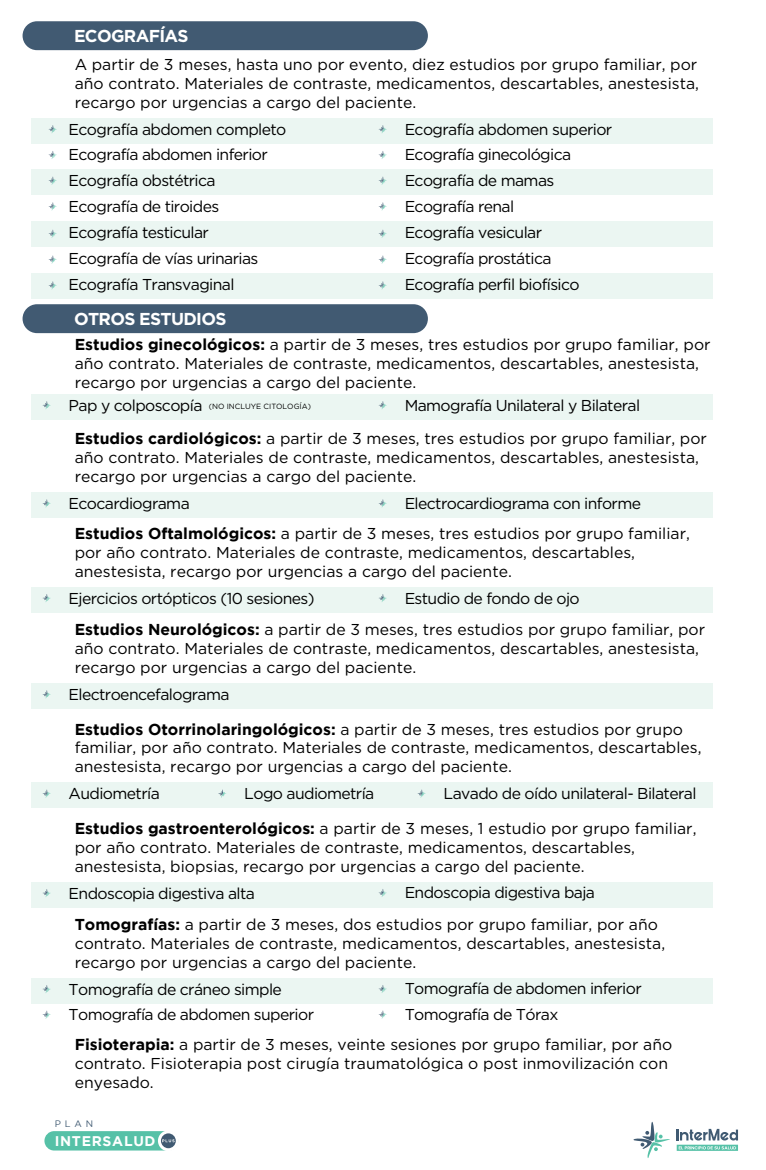
<style>
.page{position:relative;width:766px;height:1170px;background:#fff}
.page>*{position:absolute;margin:0;border:0;box-sizing:border-box;transform-origin:0 0}
.t1{font:700 17.25px "Gotham";letter-spacing:-.04em;color:#fff}
.t2{font:15.75px/18.9px "Gotham";color:#000}
.t3{font:15.75px/25.8px "Gotham";letter-spacing:-.04em;color:#000}
.t4{font:700 14px "Gotham";letter-spacing:.05em;color:#fff}
.t5{font:9.38px "Gotham";color:#405a72}
.t6{font:7.5px "Gotham";color:#000}
.s1{font-weight:700}
</style>
<div class="page">
<svg style="left:633px;top:1121px;width:104px;height:37px"></svg>
<div style="left:44px;top:1130px;width:134px;height:20px;background:#56c1a7;border-radius:10px"></div>
<svg style="left:158px;top:1130px;width:20px;height:21px"></svg>
<div style="left:31px;top:118px;width:681px;height:25px;background:#ebf6f2"></div>
<div style="left:31px;top:169px;width:681px;height:25px;background:#ebf6f2"></div>
<div style="left:31px;top:221px;width:681px;height:25px;background:#ebf6f2"></div>
<div style="left:31px;top:273px;width:681px;height:26px;background:#ebf6f2"></div>
<svg style="left:378px;top:125px;width:9px;height:8px"></svg>
<svg style="left:378px;top:151px;width:9px;height:8px"></svg>
<svg style="left:378px;top:176px;width:9px;height:9px"></svg>
<svg style="left:378px;top:202px;width:9px;height:9px"></svg>
<svg style="left:378px;top:229px;width:9px;height:9px"></svg>
<svg style="left:378px;top:255px;width:9px;height:9px"></svg>
<svg style="left:378px;top:281px;width:9px;height:9px"></svg>
<svg style="left:48px;top:125px;width:9px;height:8px"></svg>
<svg style="left:48px;top:151px;width:9px;height:8px"></svg>
<svg style="left:48px;top:176px;width:9px;height:9px"></svg>
<svg style="left:48px;top:202px;width:9px;height:9px"></svg>
<svg style="left:48px;top:229px;width:9px;height:9px"></svg>
<svg style="left:48px;top:255px;width:9px;height:9px"></svg>
<svg style="left:48px;top:281px;width:9px;height:9px"></svg>
<div style="left:31px;top:394px;width:681px;height:25px;background:#ebf6f2"></div>
<svg style="left:42px;top:401px;width:9px;height:8px"></svg>
<svg style="left:378px;top:401px;width:9px;height:8px"></svg>
<div style="left:23px;top:21px;width:405px;height:29px;background:#415a72;border-radius:14px"></div>
<div style="left:23px;top:304px;width:405px;height:29px;background:#415a72;border-radius:14px"></div>
<div style="left:31px;top:492px;width:681px;height:25px;background:#ebf6f2"></div>
<svg style="left:42px;top:499px;width:9px;height:8px"></svg>
<svg style="left:378px;top:499px;width:9px;height:8px"></svg>
<div style="left:31px;top:586px;width:681px;height:26px;background:#ebf6f2"></div>
<svg style="left:42px;top:594px;width:9px;height:8px"></svg>
<svg style="left:379px;top:594px;width:8px;height:8px"></svg>
<div style="left:31px;top:683px;width:681px;height:25px;background:#ebf6f2"></div>
<svg style="left:42px;top:690px;width:9px;height:8px"></svg>
<div style="left:31px;top:782px;width:681px;height:25px;background:#ebf6f2"></div>
<svg style="left:42px;top:789px;width:9px;height:9px"></svg>
<svg style="left:218px;top:789px;width:8px;height:9px"></svg>
<svg style="left:417px;top:789px;width:9px;height:9px"></svg>
<div style="left:31px;top:881px;width:681px;height:26px;background:#ebf6f2"></div>
<svg style="left:43px;top:889px;width:8px;height:8px"></svg>
<svg style="left:378px;top:889px;width:9px;height:8px"></svg>
<div style="left:31px;top:977px;width:681px;height:26px;background:#ebf6f2"></div>
<svg style="left:43px;top:985px;width:8px;height:8px"></svg>
<svg style="left:378px;top:985px;width:9px;height:8px"></svg>
<svg style="left:42px;top:1010px;width:9px;height:8px"></svg>
<svg style="left:378px;top:1010px;width:9px;height:8px"></svg>
<p class="t1" style="left:74px;top:25px;width:116px">ECOGRAFÍAS</p>
<p class="t2" style="left:75px;top:55px;width:625px;text-align:justify">A partir de 3 meses, hasta uno por evento, diez estudios por grupo familiar, por año contrato. Materiales de contraste, medicamentos, descartables, anestesista, recargo por urgencias a cargo del paciente.</p>
<p class="t3" style="left:69px;top:116px;width:219px">Ecografía abdomen completo<br>Ecografía abdomen inferior<br>Ecografía obstétrica<br>Ecografía de tiroides<br>Ecografía testicular<br>Ecografía de vías urinarias<br>Ecografía Transvaginal</p>
<p class="t3" style="left:404px;top:116px;width:209px">Ecografía abdomen superior<br>Ecografía ginecológica<br>Ecografía de mamas<br>Ecografía renal<br>Ecografía vesicular<br>Ecografía prostática<br>Ecografía perfil biofísico</p>
<p class="t1" style="left:74px;top:308px;width:154px">OTROS ESTUDIOS</p>
<p class="t2" style="left:75px;top:335px;width:637px"><span class="s1">Estudios ginecológicos:</span> a partir de 3 meses, tres estudios por grupo familiar, por año contrato. Materiales de contraste, medicamentos, descartables, anestesista, recargo por urgencias a cargo del paciente.</p>
<p class="t6" style="left:209px;top:402px;width:104px">(NO INCLUYE CITOLOGÍA)</p>
<p class="t3" style="left:69px;top:392px;width:135px">Pap y colposcopía</p>
<p class="t3" style="left:404px;top:392px;width:237px">Mamografía Unilateral y Bilateral</p>
<p class="t2" style="left:75px;top:429px;width:633px"><span class="s1">Estudios cardiológicos:</span> a partir de 3 meses, tres estudios por grupo familiar, por año contrato. Materiales de contraste, medicamentos, descartables, anestesista, recargo por urgencias a cargo del paciente.</p>
<p class="t3" style="left:69px;top:490px;width:123px">Ecocardiograma</p>
<p class="t3" style="left:404px;top:490px;width:238px">Electrocardiograma con informe</p>
<p class="t2" style="left:75px;top:523px;width:616px"><span class="s1">Estudios Oftalmológicos:</span> a partir de 3 meses, tres estudios por grupo familiar, por año contrato. Materiales de contraste, medicamentos, descartables, anestesista, recargo por urgencias a cargo del paciente.</p>
<p class="t3" style="left:69px;top:584px;width:247px">Ejercicios ortópticos (10 sesiones)</p>
<p class="t3" style="left:404px;top:584px;width:176px">Estudio de fondo de ojo</p>
<p class="t2" style="left:75px;top:620px;width:632px"><span class="s1">Estudios Neurológicos:</span> a partir de 3 meses, tres estudios por grupo familiar, por año contrato. Materiales de contraste, medicamentos, descartables, anestesista, recargo por urgencias a cargo del paciente.</p>
<p class="t3" style="left:69px;top:681px;width:162px">Electroencefalograma</p>
<p class="t2" style="left:75px;top:719px;width:628px"><span class="s1">Estudios Otorrinolaringológicos:</span> a partir de 3 meses, tres estudios por grupo familiar, por año contrato. Materiales de contraste, medicamentos, descartables, anestesista, recargo por urgencias a cargo del paciente.</p>
<p class="t3" style="left:244px;top:780px;width:131px">Logo audiometría</p>
<p class="t3" style="left:443px;top:780px;width:254px">Lavado de oído unilateral- Bilateral</p>
<p class="t3" style="left:69px;top:780px;width:93px">Audiometría</p>
<p class="t2" style="left:75px;top:818px;width:623px"><span class="s1">Estudios gastroenterológicos:</span> a partir de 3 meses, 1 estudio por grupo familiar, por año contrato. Materiales de contraste, medicamentos, descartables, anestesista, biopsias, recargo por urgencias a cargo del paciente.</p>
<p class="t3" style="left:404px;top:879px;width:192px">Endoscopia digestiva baja</p>
<p class="t3" style="left:69px;top:879px;width:188px">Endoscopia digestiva alta</p>
<p class="t2" style="left:75px;top:914px;width:592px"><span class="s1">Tomografías:</span> a partir de 3 meses, dos estudios por grupo familiar, por año contrato. Materiales de contraste, medicamentos, descartables, anestesista, recargo por urgencias a cargo del paciente.</p>
<p class="t3" style="left:404px;top:975px;width:238px">Tomografía de abdomen inferior</p>
<p class="t3" style="left:69px;top:1001px;width:247px">Tomografía de abdomen superior</p>
<p class="t3" style="left:69px;top:975px;width:215px">Tomografía de cráneo simple</p>
<p class="t2" style="left:75px;top:999px;width:599px;line-height:29.8px;text-indent:330px">Tomografía de Tórax<br><span class="s1">Fisioterapia:</span> a partir de 3 meses, veinte sesiones por grupo familiar, por año</p>
<p class="t2" style="left:75px;top:1053px;width:594px">contrato. Fisioterapia post cirugía traumatológica o post inmovilización con enyesado.</p>
<p class="t5" style="left:55px;top:1118px;width:40px">PLAN</p>
<p class="t4" style="left:55px;top:1132px;width:102px">INTERSALUD</p>
</div>
